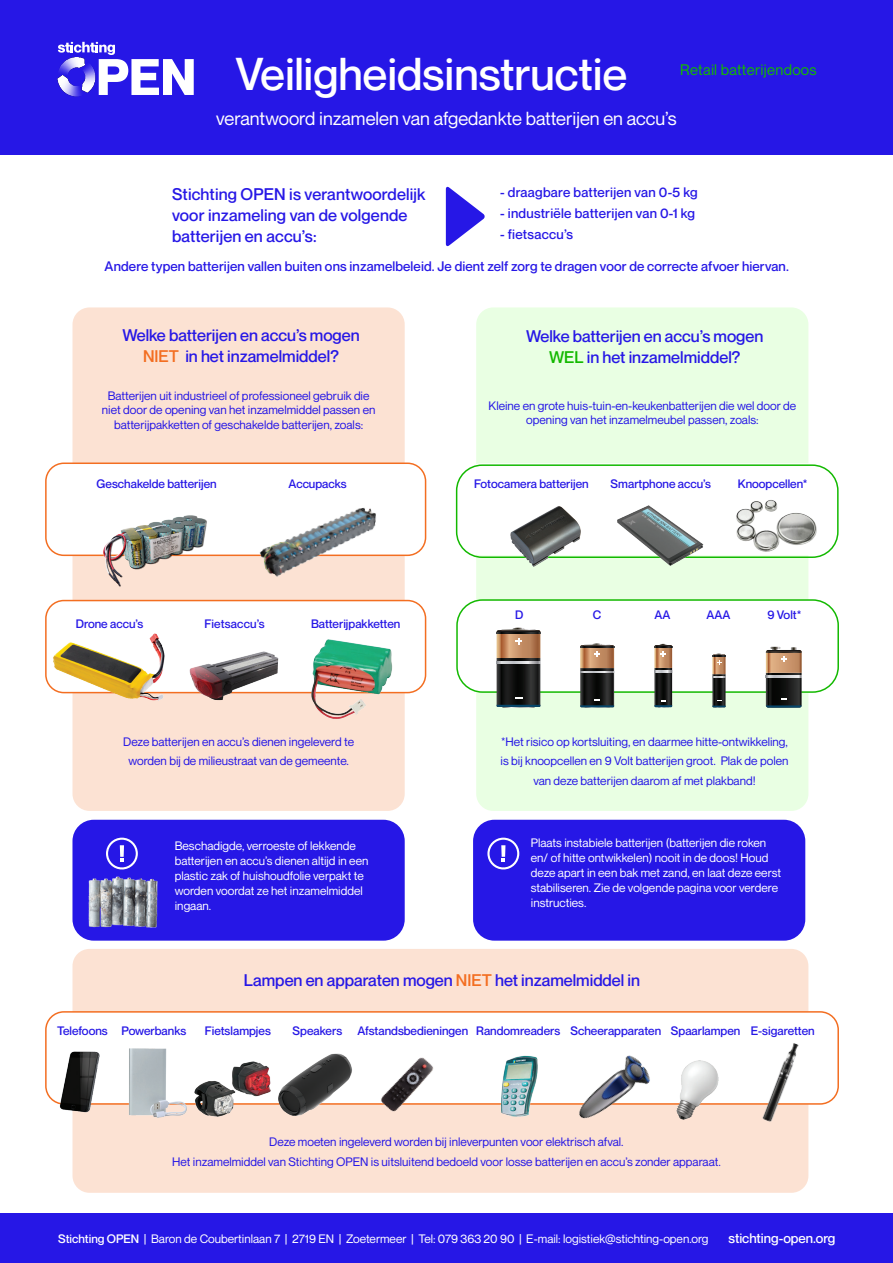
<style>
.page{position:relative;width:893px;height:1263px;background:#fff}
.page>*{position:absolute;margin:0;border:0;box-sizing:border-box;transform-origin:0 0}
.t1{font:500 45px "Neue Montreal";color:#fff}
.t2{font:18.45px "Neue Montreal";color:#fff}
.t3{font:500 16.5px/21px "Neue Montreal";color:#2617e6;text-align:center}
.t4{font:15px "Neue Montreal";letter-spacing:.02em;color:#13b900}
.t5{font:500 13.5px "Neue Montreal";letter-spacing:.01em;color:#2617e6}
.t6{font:500 13.5px "Neue Montreal";color:#fff}
.t7{font:12px/19.5px "Neue Montreal";color:#2617e6;text-align:center}
.t8{font:12px/15px "Neue Montreal";color:#fff}
.t9{font:500 12px "Neue Montreal";color:#2617e6}
.s1{color:#f36e21}
.s2{color:#13b900}
.s3{font-weight:500}
</style>
<div class="page">
<div style="left:72px;top:820px;width:333px;height:121px;background:#2617e6;border-radius:21px"></div>
<div style="left:473px;top:820px;width:332px;height:121px;background:#2617e6;border-radius:21px"></div>
<div style="left:72px;top:307px;width:333px;height:504px;background:#fce2d3;border-radius:17px"></div>
<div style="left:72px;top:949px;width:736px;height:244px;background:#fce2d3;border-radius:17px"></div>
<div style="left:476px;top:307px;width:332px;height:504px;background:#e9ffe3;border-radius:17px"></div>
<div style="left:457px;top:463px;width:381px;height:92px;background:#fff;border-radius:26px"></div>
<div style="left:456px;top:464px;width:383px;height:94px;border:2px solid #13b900;border-radius:26px"></div>
<div style="left:457px;top:600px;width:381px;height:92px;background:#fff;border-radius:26px"></div>
<div style="left:456px;top:599px;width:383px;height:94px;border:2px solid #13b900;border-radius:26px"></div>
<img style="left:503px;top:506px;width:86px;height:61px">
<div style="left:0;top:0;width:893px;height:155px;background:#2617e6"></div>
<div style="left:0;top:1213px;width:893px;height:50px;background:#2617e6"></div>
<img style="left:57px;top:78px;width:24px;height:18px">
<svg style="left:58px;top:42px;width:136px;height:53px"></svg>
<div style="left:46px;top:463px;width:380px;height:92px;background:#fff;border-radius:18px"></div>
<div style="left:45px;top:462px;width:381px;height:94px;border:2px solid #f36e21;border-radius:18px"></div>
<div style="left:46px;top:600px;width:380px;height:93px;background:#fff;border-radius:18px"></div>
<div style="left:45px;top:600px;width:381px;height:93px;border:2px solid #f36e21;border-radius:18px"></div>
<div style="left:46px;top:1012px;width:792px;height:92px;background:#fff;border-radius:18px"></div>
<div style="left:45px;top:1011px;width:794px;height:94px;border:2px solid #f36e21;border-radius:18px"></div>
<img style="left:102px;top:515px;width:105px;height:72px">
<img style="left:49px;top:633px;width:123px;height:74px">
<img style="left:189px;top:651px;width:89px;height:49px">
<img style="left:244px;top:507px;width:147px;height:70px">
<img style="left:728px;top:500px;width:93px;height:63px">
<img style="left:609px;top:505px;width:100px;height:61px">
<svg style="left:766px;top:647px;width:36px;height:61px;background:#685a4d"></svg>
<svg style="left:497px;top:628px;width:43px;height:80px;background:#5a4c40"></svg>
<svg style="left:580px;top:643px;width:34px;height:65px;background:#5e5044"></svg>
<svg style="left:654px;top:644px;width:18px;height:64px"></svg>
<svg style="left:712px;top:654px;width:14px;height:54px"></svg>
<img style="left:195px;top:1061px;width:76px;height:55px">
<img style="left:273px;top:1053px;width:85px;height:63px">
<img style="left:58px;top:1051px;width:47px;height:63px">
<img style="left:499px;top:1055px;width:40px;height:62px">
<img style="left:361px;top:1057px;width:93px;height:55px">
<img style="left:576px;top:1055px;width:79px;height:64px">
<img style="left:667px;top:1060px;width:67px;height:60px">
<img style="left:753px;top:1043px;width:57px;height:80px">
<img style="left:119px;top:1048px;width:72px;height:70px">
<img style="left:76px;top:876px;width:85px;height:65px">
<div style="left:106px;top:838px;width:32px;height:31px;background:#2617e6;border:2px solid #fff;border-radius:50%"></div>
<svg style="left:120px;top:858px;width:4px;height:4px"></svg>
<svg style="left:120px;top:845px;width:4px;height:12px"></svg>
<svg style="left:487px;top:838px;width:32px;height:31px"></svg>
<svg style="left:501px;top:858px;width:4px;height:4px"></svg>
<svg style="left:501px;top:845px;width:4px;height:12px"></svg>
<svg style="left:446px;top:186px;width:39px;height:61px"></svg>
<img style="left:304px;top:639px;width:101px;height:90px">
<p class="t1" style="left:235px;top:46px;width:393px">Veiligheidsinstructie</p>
<p class="t4" style="left:680px;top:60px;width:138px">Retail batterijendoos</p>
<p class="t2" style="left:216px;top:107px;width:462px">verantwoord inzamelen van afgedankte batterijen en accu’s</p>
<p class="t3" style="left:172px;top:183px;width:255px;text-align:left">Stichting OPEN is verantwoordelijk voor inzameling van de volgende batterijen en accu’s:</p>
<p class="t5" style="left:500px;top:184px;width:199px">- draagbare batterijen van 0-5 kg</p>
<p class="t5" style="left:500px;top:205px;width:196px">- industriële batterijen van 0-1 kg</p>
<p class="t5" style="left:500px;top:226px;width:75px">- fietsaccu’s</p>
<p class="t5" style="left:105px;top:258px;width:686px">Andere typen batterijen vallen buiten ons inzamelbeleid. Je dient zelf zorg te dragen voor de correcte afvoer hiervan.</p>
<p class="t3" style="left:122px;top:325px;width:239px">Welke batterijen en accu’s mogen<br><span class="s1">NIET</span> in het inzamelmiddel?</p>
<p class="t7" style="left:102px;top:389px;width:275px;line-height:14.4px">Batterijen uit industrieel of professioneel gebruik die niet door de opening van het inzamelmiddel passen en batterijpakketten of geschakelde batterijen, zoals:</p>
<p class="t9" style="left:97px;top:477px;width:122px">Geschakelde batterijen</p>
<p class="t9" style="left:289px;top:477px;width:60px">Accupacks</p>
<p class="t9" style="left:76px;top:616px;width:69px">Drone accu’s</p>
<p class="t9" style="left:311px;top:616px;width:91px">Batterijpakketten</p>
<p class="t9" style="left:204px;top:616px;width:62px">Fietsaccu’s</p>
<p class="t7" style="left:123px;top:732px;width:232px">Deze batterijen en accu’s dienen ingeleverd te worden bij de milieustraat van de gemeente.</p>
<p class="t3" style="left:526px;top:326px;width:239px">Welke batterijen en accu’s mogen<br><span class="s2">WEL</span> in het inzamelmiddel?</p>
<p class="t7" style="left:489px;top:398px;width:309px;line-height:14.4px">Kleine en grote huis-tuin-en-keukenbatterijen die wel door de opening van het inzamelmeubel passen, zoals:</p>
<p class="t9" style="left:474px;top:477px;width:116px">Fotocamera batterijen</p>
<p class="t9" style="left:611px;top:477px;width:102px">Smartphone accu’s</p>
<p class="t9" style="left:738px;top:477px;width:71px">Knoopcellen*</p>
<p class="t9" style="left:515px;top:607px;width:10px">D</p>
<p class="t9" style="left:593px;top:607px;width:10px">C</p>
<p class="t9" style="left:654px;top:607px;width:17px">AA</p>
<p class="t9" style="left:706px;top:607px;width:25px">AAA</p>
<p class="t9" style="left:767px;top:607px;width:35px">9 Volt*</p>
<p class="t7" style="left:500px;top:732px;width:289px">*Het risico op kortsluiting, en daarmee hitte-ontwikkeling, is bij knoopcellen en 9 Volt batterijen groot. Plak de polen van deze batterijen daarom af met plakband!</p>
<p class="t8" style="left:175px;top:839px;width:195px">Beschadigde, verroeste of lekkende batterijen en accu’s dienen altijd in een plastic zak of huishoudfolie verpakt te worden voordat ze het inzamelmiddel ingaan.</p>
<p class="t8" style="left:531px;top:836px;width:252px">Plaats instabiele batterijen (batterijen die roken en/ of hitte ontwikkelen) nooit in de doos! Houd deze apart in een bak met zand, en laat deze eerst stabiliseren. Zie de volgende pagina voor verdere instructies.</p>
<p class="t3" style="left:244px;top:970px;width:398px">Lampen en apparaten mogen <span class="s1">NIET</span> het inzamelmiddel in</p>
<p class="t9" style="left:57px;top:1023px;width:52px">Telefoons</p>
<p class="t9" style="left:121px;top:1023px;width:66px">Powerbanks</p>
<p class="t9" style="left:205px;top:1023px;width:68px">Fietslampjes</p>
<p class="t9" style="left:293px;top:1023px;width:51px">Speakers</p>
<p class="t9" style="left:357px;top:1023px;width:112px">Afstandsbedieningen</p>
<p class="t9" style="left:476px;top:1023px;width:86px">Randomreaders</p>
<p class="t9" style="left:570px;top:1023px;width:92px">Scheerapparaten</p>
<p class="t9" style="left:671px;top:1023px;width:71px">Spaarlampen</p>
<p class="t9" style="left:751px;top:1023px;width:65px">E-sigaretten</p>
<p class="t7" style="left:172px;top:1132px;width:550px">Deze moeten ingeleverd worden bij inleverpunten voor elektrisch afval.<br>Het inzamelmiddel van Stichting OPEN is uitsluitend bedoeld voor losse batterijen en accu’s zonder apparaat.</p>
<p class="t8" style="left:58px;top:1231px;width:652px"><span class="s3">Stichting OPEN |</span> Baron de Coubertinlaan 7 <span class="s3">|</span> 2719 EN <span class="s3">|</span> Zoetermeer <span class="s3">|</span> Tel: 079 363 20 90 <span class="s3">|</span> E-mail: logistiek@stichting-open.org</p>
<p class="t6" style="left:729px;top:1230px;width:108px">stichting-open.org</p>
</div>
